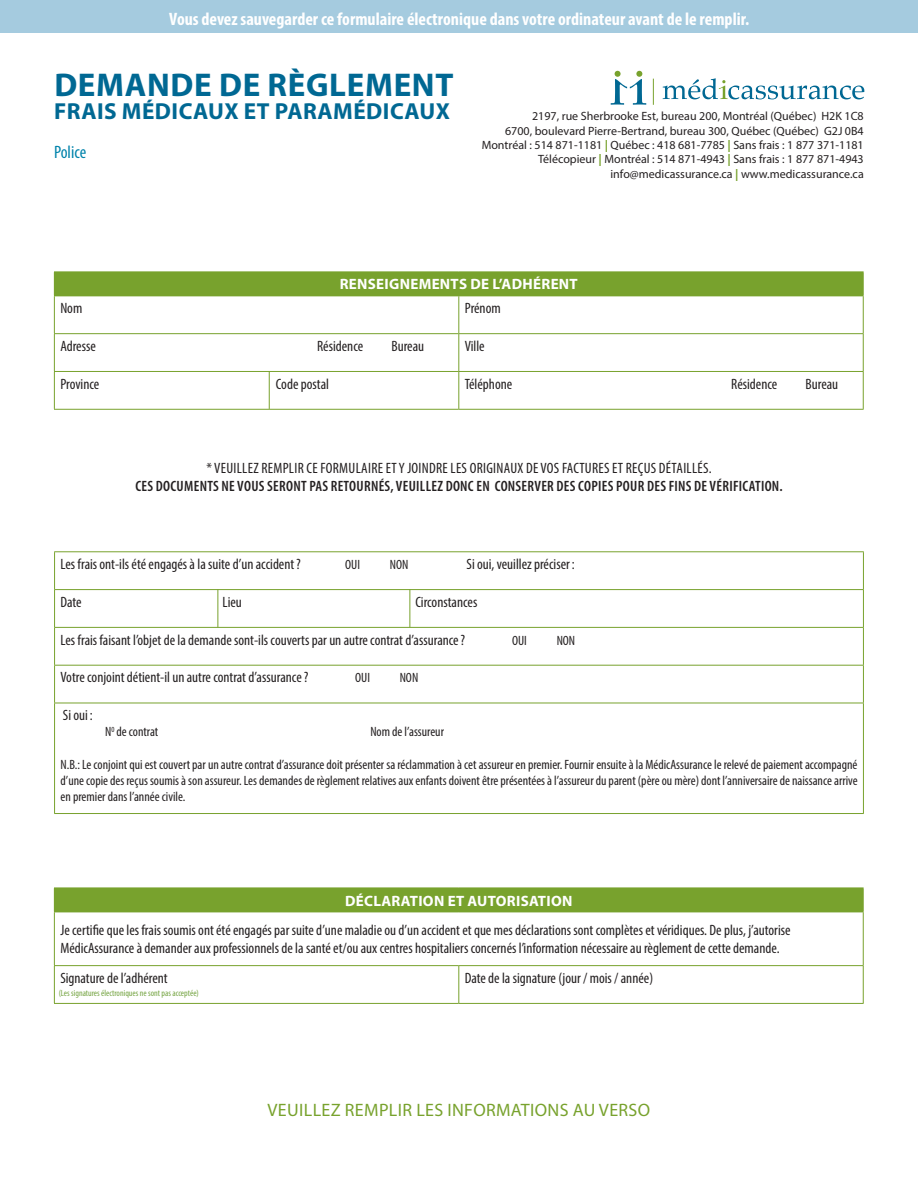
<style>
.page{position:relative;width:918px;height:1188px;background:#fff}
.page>*{position:absolute;margin:0;border:0;box-sizing:border-box;transform-origin:0 0}
.ultraTitle{font:700 33px "Myriad Pro";letter-spacing:.02em;color:#006893}
.ultraTitle-2{font:700 23.25px "Myriad Pro";letter-spacing:.02em;color:#006893}
.Nom_du_groupe{font:700 condensed 18px "Myriad Pro";color:#fff}
.t1{font:18px "Myriad Pro";letter-spacing:.02em;color:#78a22d}
.underTitle{font:condensed 18px "Myriad Pro";color:#0183ab}
.mainText{font:condensed 15px/18px "Myriad Pro";color:#231f20}
.t2{font:600 condensed 15px "Myriad Pro";letter-spacing:.02em;color:#231f20}
.mainText-2{font:condensed 15px "Myriad Pro";letter-spacing:.02em;color:#231f20}
.mainText-3{font:700 15px "Myriad Pro";letter-spacing:.02em;color:#fff}
.t3{font:condensed 13.5px/16.2px "Myriad Pro";color:#231f20;text-align:justify}
.ultraTitle-3{font:12px "Myriad Pro";color:#231f20}
.mainText-4{font:condensed 9px "Myriad Pro";color:#75a442}
.s1{font-weight:700;color:#78a22d}
</style>
<div class="page">
<div style="left:0;top:0;width:918px;height:33px;background:#a5cbdf"></div>
<svg style="left:663px;top:78px;width:201px;height:21px"></svg>
<svg style="left:611px;top:71px;width:35px;height:34px"></svg>
<svg style="left:653px;top:79px;width:1px;height:26px"></svg>
<div style="left:54px;top:272px;width:809px;height:24px;background:#78a22d"></div>
<hr style="left:54px;top:271px;width:405px;height:1px;background:#78a22d">
<hr style="left:459px;top:271px;width:405px;height:1px;background:#78a22d">
<svg style="left:863px;top:272px;width:1px;height:23px"></svg>
<hr style="left:54px;top:296px;width:1px;height:37px;background:#78a22d">
<hr style="left:459px;top:295px;width:405px;height:1px;background:#78a22d">
<hr style="left:458px;top:296px;width:1px;height:37px;background:#78a22d">
<hr style="left:863px;top:296px;width:1px;height:37px;background:#78a22d">
<hr style="left:54px;top:333px;width:405px;height:1px;background:#78a22d">
<hr style="left:54px;top:334px;width:1px;height:37px;background:#78a22d">
<hr style="left:459px;top:333px;width:405px;height:1px;background:#78a22d">
<hr style="left:458px;top:334px;width:1px;height:37px;background:#78a22d">
<hr style="left:863px;top:334px;width:1px;height:37px;background:#78a22d">
<hr style="left:54px;top:371px;width:405px;height:1px;background:#78a22d">
<hr style="left:54px;top:372px;width:1px;height:37px;background:#78a22d">
<hr style="left:459px;top:371px;width:405px;height:1px;background:#78a22d">
<hr style="left:458px;top:372px;width:1px;height:37px;background:#78a22d">
<hr style="left:863px;top:372px;width:1px;height:37px;background:#78a22d">
<hr style="left:54px;top:409px;width:405px;height:1px;background:#78a22d">
<hr style="left:459px;top:409px;width:405px;height:1px;background:#78a22d">
<hr style="left:54px;top:551px;width:810px;height:1px;background:#78a22d">
<hr style="left:54px;top:552px;width:1px;height:37px;background:#78a22d">
<hr style="left:863px;top:552px;width:1px;height:37px;background:#78a22d">
<hr style="left:54px;top:589px;width:810px;height:1px;background:#78a22d">
<hr style="left:54px;top:590px;width:1px;height:37px;background:#78a22d">
<hr style="left:863px;top:590px;width:1px;height:37px;background:#78a22d">
<hr style="left:54px;top:627px;width:810px;height:1px;background:#78a22d">
<hr style="left:54px;top:628px;width:1px;height:37px;background:#78a22d">
<hr style="left:863px;top:628px;width:1px;height:37px;background:#78a22d">
<hr style="left:54px;top:665px;width:810px;height:1px;background:#78a22d">
<hr style="left:54px;top:666px;width:1px;height:37px;background:#78a22d">
<hr style="left:863px;top:666px;width:1px;height:37px;background:#78a22d">
<hr style="left:54px;top:703px;width:810px;height:1px;background:#78a22d">
<hr style="left:54px;top:703px;width:1px;height:110px;background:#78a22d">
<hr style="left:863px;top:703px;width:1px;height:110px;background:#78a22d">
<hr style="left:54px;top:813px;width:810px;height:1px;background:#78a22d">
<div style="left:54px;top:888px;width:809px;height:24px;background:#78a22d"></div>
<svg style="left:863px;top:888px;width:1px;height:24px"></svg>
<hr style="left:54px;top:912px;width:405px;height:1px;background:#78a22d">
<hr style="left:54px;top:912px;width:1px;height:53px;background:#78a22d">
<hr style="left:459px;top:912px;width:405px;height:1px;background:#78a22d">
<hr style="left:863px;top:912px;width:1px;height:53px;background:#78a22d">
<hr style="left:54px;top:965px;width:405px;height:1px;background:#78a22d">
<hr style="left:54px;top:966px;width:1px;height:37px;background:#78a22d">
<hr style="left:459px;top:965px;width:405px;height:1px;background:#78a22d">
<hr style="left:458px;top:966px;width:1px;height:37px;background:#78a22d">
<hr style="left:863px;top:966px;width:1px;height:37px;background:#78a22d">
<hr style="left:54px;top:1003px;width:405px;height:1px;background:#78a22d">
<hr style="left:459px;top:1003px;width:405px;height:1px;background:#78a22d">
<hr style="left:269px;top:371px;width:1px;height:38px;background:#78a22d">
<hr style="left:218px;top:590px;width:1px;height:37px;background:#78a22d">
<hr style="left:410px;top:590px;width:1px;height:37px;background:#78a22d">
<p class="Nom_du_groupe" style="left:169px;top:8px;width:582px">Vous devez sauvegarder ce formulaire électronique dans votre ordinateur avant de le remplir.</p>
<p class="ultraTitle" style="left:54px;top:63px;width:401px">DEMANDE DE RÈGLEMENT</p>
<p class="ultraTitle-2" style="left:54px;top:96px;width:397px">FRAIS MÉDICAUX ET PARAMÉDICAUX</p>
<p class="underTitle" style="left:54px;top:141px;width:34px">Police</p>
<p class="ultraTitle-3" style="left:532px;top:109px;width:333px">2197, rue Sherbrooke Est, bureau 200, Montréal (Québec) H2K 1C8</p>
<p class="ultraTitle-3" style="left:505px;top:123px;width:360px">6700, boulevard Pierre-Bertrand, bureau 300, Québec (Québec) G2J 0B4</p>
<p class="ultraTitle-3" style="left:482px;top:138px;width:384px">Montréal : 514 871-1181 <span class="s1">|</span> Québec : 418 681-7785 <span class="s1">|</span> Sans frais : 1 877 371-1181</p>
<p class="ultraTitle-3" style="left:538px;top:152px;width:327px">Télécopieur <span class="s1">|</span> Montréal : 514 871-4943 <span class="s1">|</span> Sans frais : 1 877 871-4943</p>
<p class="ultraTitle-3" style="left:611px;top:166px;width:255px">info@medicassurance.ca <span class="s1">|</span> www.medicassurance.ca</p>
<p class="mainText-3" style="left:340px;top:275px;width:240px">RENSEIGNEMENTS DE L’ADHÉRENT</p>
<p class="mainText" style="left:60px;top:299px;width:23px">Nom</p>
<p class="mainText" style="left:465px;top:299px;width:37px">Prénom</p>
<p class="mainText" style="left:60px;top:337px;width:37px">Adresse</p>
<p class="mainText" style="left:317px;top:337px;width:48px">Résidence</p>
<p class="mainText" style="left:391px;top:337px;width:34px">Bureau</p>
<p class="mainText" style="left:465px;top:337px;width:21px">Ville</p>
<p class="mainText" style="left:60px;top:375px;width:40px">Province</p>
<p class="mainText" style="left:276px;top:375px;width:55px">Code postal</p>
<p class="mainText" style="left:465px;top:375px;width:49px">Téléphone</p>
<p class="mainText" style="left:731px;top:375px;width:48px">Résidence</p>
<p class="mainText" style="left:806px;top:375px;width:34px">Bureau</p>
<p class="mainText-2" style="left:207px;top:459px;width:507px">* VEUILLEZ REMPLIR CE FORMULAIRE ET Y JOINDRE LES ORIGINAUX DE VOS FACTURES ET REÇUS DÉTAILLÉS.</p>
<p class="t2" style="left:136px;top:478px;width:649px">CES DOCUMENTS NE VOUS SERONT PAS RETOURNÉS, VEUILLEZ DONC EN CONSERVER DES COPIES POUR DES FINS DE VÉRIFICATION.</p>
<p class="mainText" style="left:61px;top:555px;width:242px">Les frais ont-ils été engagés à la suite d’un accident?</p>
<p class="t3" style="left:345px;top:556px;width:16px">OUI</p>
<p class="t3" style="left:390px;top:556px;width:20px">NON</p>
<p class="mainText" style="left:467px;top:555px;width:110px">Si oui, veuillez préciser :</p>
<p class="mainText" style="left:61px;top:593px;width:23px">Date</p>
<p class="mainText" style="left:223px;top:593px;width:21px">Lieu</p>
<p class="mainText" style="left:415px;top:593px;width:63px">Circonstances</p>
<p class="mainText" style="left:61px;top:631px;width:406px">Les frais faisant l’objet de la demande sont-ils couverts par un autre contrat d’assurance?</p>
<p class="t3" style="left:512px;top:632px;width:16px">OUI</p>
<p class="t3" style="left:557px;top:632px;width:20px">NON</p>
<p class="mainText" style="left:61px;top:668px;width:249px">Votre conjoint détient-il un autre contrat d’assurance?</p>
<p class="t3" style="left:355px;top:670px;width:16px">OUI</p>
<p class="t3" style="left:400px;top:670px;width:20px">NON</p>
<p class="mainText" style="left:63px;top:706px;width:31px">Si oui :</p>
<p class="t3" style="left:105px;top:724px;width:55px">N<sup>0</sup> de contrat</p>
<p class="t3" style="left:370px;top:724px;width:75px">Nom de l’assureur</p>
<p class="t3" style="left:61px;top:756px;width:799px">N.B.: Le conjoint qui est couvert par un autre contrat d’assurance doit présenter sa réclammation à cet assureur en premier. Fournir ensuite à la MédicAssurance le relevé de paiement accompagné d’une copie des reçus soumis à son assureur. Les demandes de règlement relatives aux enfants doivent être présentées à l’assureur du parent (père ou mère) dont l’anniversaire de naissance arrive en premier dans l’année civile.</p>
<p class="mainText-3" style="left:345px;top:891px;width:229px">DÉCLARATION ET AUTORISATION</p>
<p class="mainText" style="left:60px;top:921px;width:732px">Je certifie que les frais soumis ont été engagés par suite d’une maladie ou d’un accident et que mes déclarations sont complètes et véridiques. De plus, j’autorise<br>MédicAssurance à demander aux professionnels de la santé et/ou aux centres hospitaliers concernés l’information nécessaire au règlement de cette demande.</p>
<p class="mainText" style="left:60px;top:969px;width:109px">Signature de l’adhérent</p>
<p class="mainText" style="left:465px;top:969px;width:190px">Date de la signature (jour / mois / année)</p>
<p class="mainText-4" style="left:59px;top:988px;width:142px">(Les signatures électroniques ne sont pas acceptée)</p>
<p class="t1" style="left:268px;top:1099px;width:384px">VEUILLEZ REMPLIR LES INFORMATIONS AU VERSO</p>
</div>
